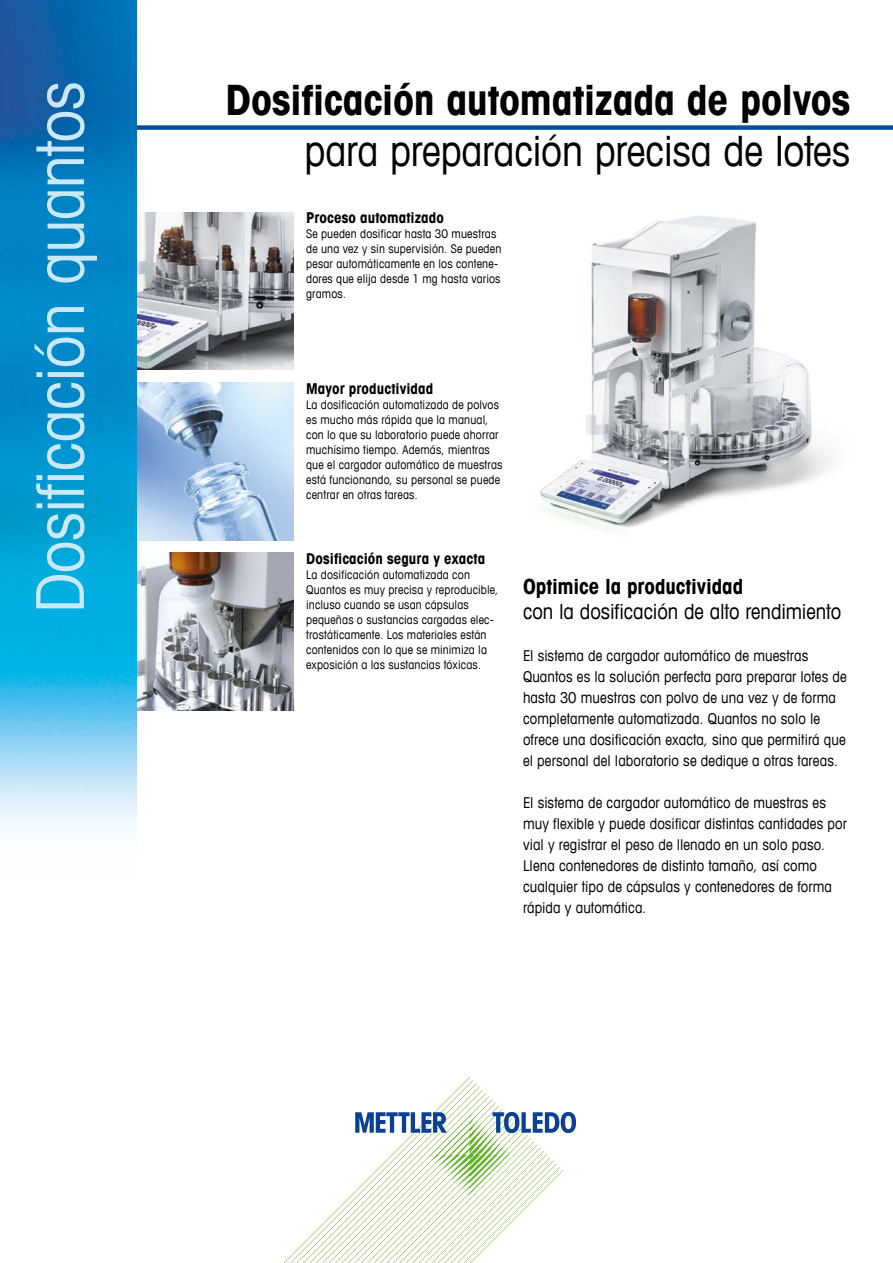
<style>
.page{position:relative;width:893px;height:1263px;background:#fff}
.page>*{position:absolute;margin:0;border:0;box-sizing:border-box;transform-origin:0 0}
.t1{font:condensed 66px "Avant Garde Com";letter-spacing:-.015em;color:#c9e9fa}
.t2{font:700 condensed 42px "Avant Garde Com";letter-spacing:-.01em;color:#000}
.t3{font:condensed 42px "Avant Garde Com";letter-spacing:-.01em;color:#000}
.t4{font:condensed 21px "Avant Garde Com";letter-spacing:-.005em;color:#000}
.t5{font:700 condensed 21px "Avant Garde Com";letter-spacing:-.005em;color:#000}
.t6{font:condensed 15px/21px "Avant Garde Com";letter-spacing:.005em;color:#000}
.t7{font:700 condensed 15px "Avant Garde Com";letter-spacing:.005em;color:#000}
.t8{font:condensed 12px/15px "Avant Garde Com";letter-spacing:.015em;color:#000}
</style>
<div class="page">
<svg style="left:284px;top:1077px;width:292px;height:186px"></svg>
<img style="left:540px;top:216px;width:292px;height:316px">
<img style="left:136px;top:553px;width:157px;height:157px">
<img style="left:136px;top:213px;width:157px;height:157px">
<img style="left:136px;top:383px;width:157px;height:157px">
<div style="left:111px;top:125px;width:782px;height:5px;background:#064f9f"></div>
<img style="left:0;top:0;width:136px;height:833px">
<h1 class="t1" style="left:19px;top:613px;width:534px;rotate:-90deg">Dosificación quantos</h1>
<h2 class="t2" style="left:226px;top:73px;width:626px">Dosificación automatizada de polvos</h2>
<h2 class="t3" style="left:305px;top:125px;width:547px">para preparación precisa de lotes</h2>
<p class="t7" style="left:306px;top:208px;width:139px">Proceso automatizado</p>
<p class="t8" style="left:306px;top:226px;width:197px">Se pueden dosificar hasta 30 muestras de una vez y sin supervisión. Se pueden pesar automáticamente en los contene&shy;dores que elija desde 1 mg hasta varios gramos.</p>
<p class="t7" style="left:306px;top:379px;width:129px">Mayor productividad</p>
<p class="t8" style="left:306px;top:396px;width:198px">La dosificación automatizada de polvos es mucho más rápida que la manual, con lo que su laboratorio puede ahorrar muchísimo tiempo. Además, mientras que el cargador automático de muestras está funcionando, su personal se puede centrar en otras tareas.</p>
<p class="t7" style="left:306px;top:549px;width:181px">Dosificación segura y exacta</p>
<p class="t8" style="left:306px;top:567px;width:194px">La dosificación automatizada con Quantos es muy precisa y reproducible, incluso cuando se usan cápsulas pequeñas o sustancias cargadas elec&shy;trostáticamente. Los materiales están contenidos con lo que se minimiza la exposición a las sustancias tóxicas.</p>
<h3 class="t5" style="left:523px;top:572px;width:222px">Optimice la productividad</h3>
<h3 class="t4" style="left:523px;top:598px;width:320px">con la dosificación de alto rendimiento</h3>
<p class="t6" style="left:523px;top:645px;width:325px">El sistema de cargador automático de muestras Quantos es la solución perfecta para preparar lotes de hasta 30 muestras con polvo de una vez y de forma completamente automatizada. Quantos no solo le ofrece una dosificación exacta, sino que permitirá que el personal del laboratorio se dedique a otras tareas.</p>
<p class="t6" style="left:523px;top:792px;width:325px">El sistema de cargador automático de muestras es muy flexible y puede dosificar distintas cantidades por vial y registrar el peso de llenado en un solo paso.<br>Llena contenedores de distinto tamaño, así como cualquier tipo de cápsulas y contenedores de forma rápida y automática.</p>
</div>
